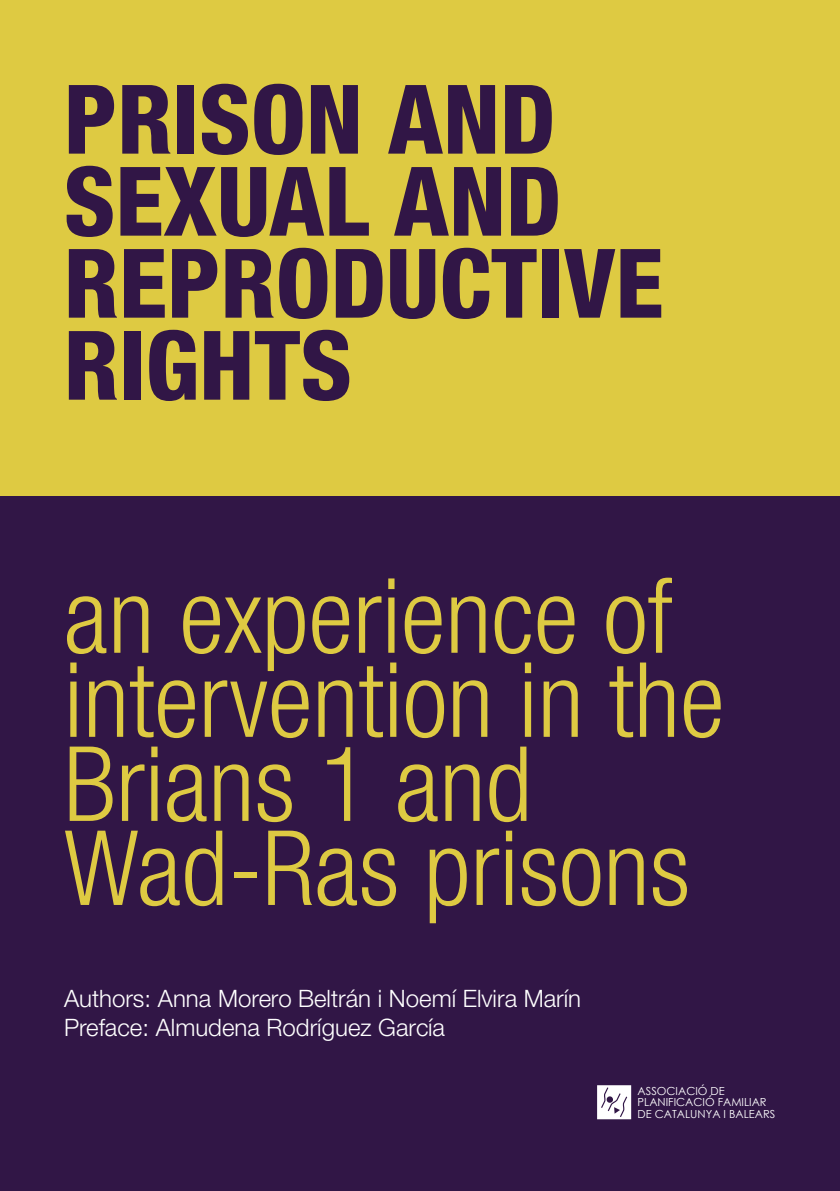
<style>
.page{position:relative;width:840px;height:1191px;background:#fff}
.page>*{position:absolute;margin:0;border:0;box-sizing:border-box;transform-origin:0 0}
.t1{font:300 condensed 104px/84px "Helvetica Neue LT Std";color:#deca42}
.t2{font:800 condensed 96px/82px "Helvetica Neue LT Std";color:#311646}
.t3{font:300 24px/28.8px "Helvetica Neue LT Std";color:#fff}
.t4{font:11px/11.6px "Century Gothic";color:#fff}
</style>
<div class="page">
<div style="left:0;top:0;width:839px;height:1191px;background:#deca42"></div>
<div style="left:0;top:496px;width:839px;height:695px;background:#311646"></div>
<svg style="left:597px;top:1085px;width:33px;height:34px"></svg>
<h2 class="t2" style="left:64px;top:77px;width:601px">PRISON AND<br>SEXUAL AND<br>REPRODUCTIVE<br>RIGHTS</h2>
<h1 class="t1" style="left:64px;top:573px;width:661px">an experience of intervention in the<br>Brians 1 and<br>Wad-Ras prisons</h1>
<p class="t3" style="left:64px;top:983px;width:518px">Authors: Anna Morero Beltrán i Noemí Elvira Marín<br>Preface: Almudena Rodríguez García</p>
<p class="t4" style="left:637px;top:1084px;width:139px">ASSOCIACIÓ DE<br>PLANIFICACIÓ FAMILIAR<br>DE CATALUNYA I BALEARS</p>
</div>
